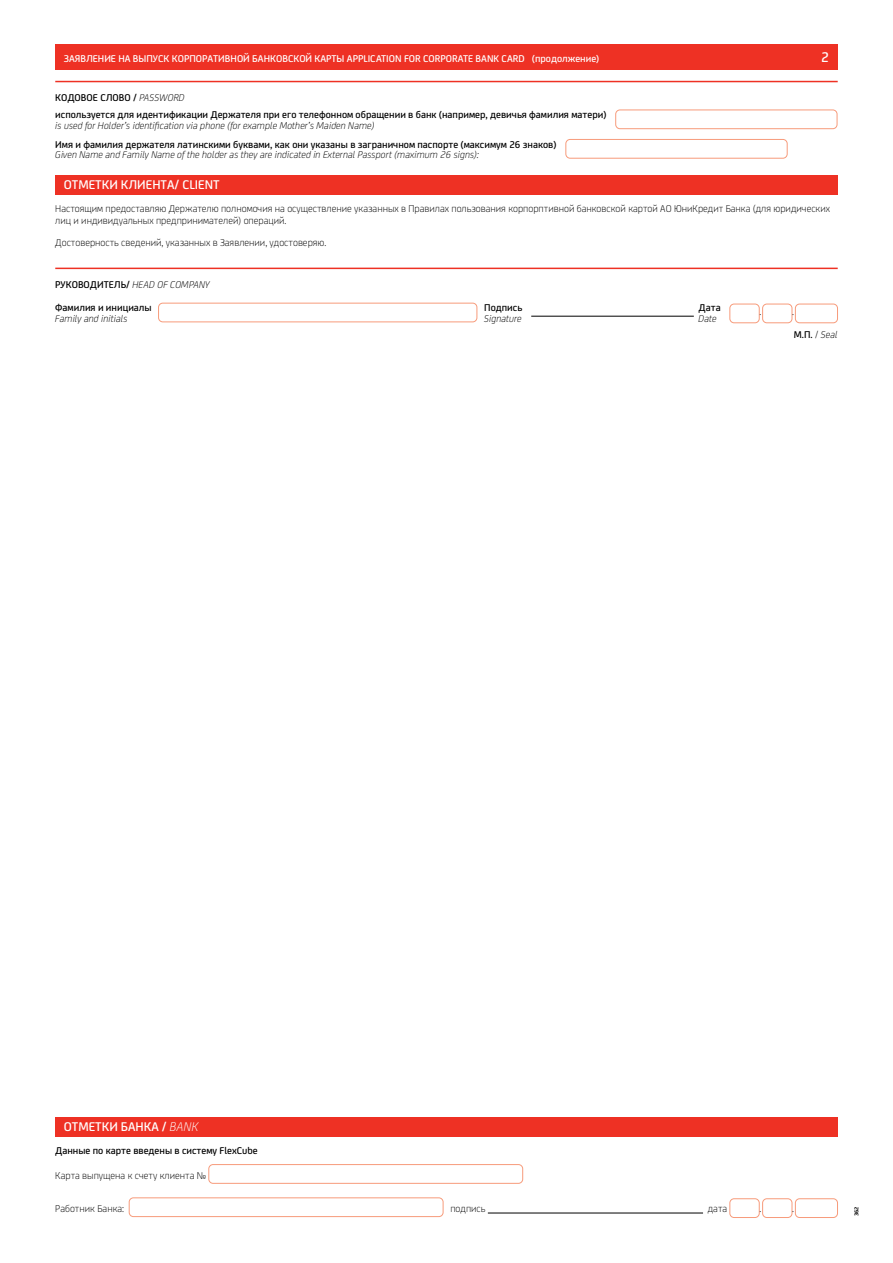
<style>
.page{position:relative;width:893px;height:1263px;background:#fff}
.page>*{position:absolute;margin:0;border:0;box-sizing:border-box;transform-origin:0 0}
.t1{font:500 15px "Uni Credit CY";color:#fff}
.t2{font:500 13.5px "Uni Credit CY";color:#fff}
.t3{font:500 10.5px/16.8px "Uni Credit CY";color:#000}
.t4{font:300 10.5px/12px "Uni Credit CY";color:#000}
.t5{font:italic 300 10.5px "Uni Credit CY";color:#000}
.t6{font:500 10.5px "Uni Credit CY";color:#fff}
.t7{font:700 6px "Uni Credit CY";color:#000}
.s1{font-weight:300;font-style:italic}
.s2{font-weight:300}
</style>
<div class="page">
<div style="left:55px;top:45px;width:783px;height:25px;background:#ee3124"></div>
<div style="left:55px;top:1117px;width:783px;height:20px;background:#ee3124"></div>
<hr style="left:488px;top:1213px;width:215px;height:1px;background:#000">
<div style="left:209px;top:1164px;width:314px;height:19px;border:1px solid #f79b7b;border-radius:4px"></div>
<div style="left:129px;top:1198px;width:314px;height:19px;border:1px solid #f79b7b;border-radius:4px"></div>
<div style="left:730px;top:1198px;width:29px;height:20px;border:1px solid #f79b7b;border-radius:4px"></div>
<div style="left:762px;top:1198px;width:30px;height:20px;border:1px solid #f79b7b;border-radius:4px"></div>
<div style="left:795px;top:1198px;width:43px;height:20px;border:1px solid #f79b7b;border-radius:4px"></div>
<hr style="left:55px;top:81px;width:783px;height:1px;background:#ee3124">
<div style="left:615px;top:110px;width:222px;height:19px;border:1px solid #f79b7b;border-radius:4px"></div>
<div style="left:55px;top:175px;width:783px;height:20px;background:#ee3124"></div>
<hr style="left:55px;top:268px;width:783px;height:1px;background:#ee3124">
<hr style="left:531px;top:316px;width:163px;height:1px;background:#000">
<div style="left:566px;top:139px;width:221px;height:19px;border:1px solid #f79b7b;border-radius:4px"></div>
<div style="left:158px;top:303px;width:319px;height:19px;border:1px solid #f79b7b;border-radius:4px"></div>
<div style="left:730px;top:304px;width:29px;height:19px;border:1px solid #f79b7b;border-radius:4px"></div>
<div style="left:762px;top:304px;width:30px;height:19px;border:1px solid #f79b7b;border-radius:4px"></div>
<div style="left:795px;top:304px;width:43px;height:19px;border:1px solid #f79b7b;border-radius:4px"></div>
<p class="t6" style="left:64px;top:51px;width:13px">ЗАЯВЛЕНИЕ</p>
<p class="t6" style="left:118px;top:51px;width:22px">НА ВЫПУСК</p>
<p class="t6" style="left:172px;top:51px;width:88px">КОРПОРАТИВНОЙ БАНКОВСКОЙ</p>
<p class="t6" style="left:315px;top:51px;width:7px">КАРТЫ</p>
<p class="t6" style="left:347px;top:51px;width:89px">APPLICATION FOR CORPOR</p>
<p class="t6" style="left:458px;top:51px;width:143px">ATE BANK CARD (ПРОДОЛЖЕНИЕ)</p>
<h1 class="t1" style="left:821px;top:46px;width:9px">2</h1>
<p class="t3" style="left:55px;top:89px;width:553px">КОДОВОЕ СЛОВО / <span class="s1">PASSWORD<br></span>ИСПОЛЬЗУЕТСЯ ДЛЯ ИДЕНТИФИКАЦИИ ДЕРЖАТЕЛЯ ПРИ ЕГО ТЕЛЕФОННОМ ОБРАЩЕНИИ В БАНК (НАПРИМЕР, ДЕВИЧЬЯ ФАМИЛИЯ МАТЕРИ)</p>
<p class="t5" style="left:55px;top:118px;width:321px">is used for Holder’s identification via phone (for example Mother’s Maiden Name)</p>
<p class="t3" style="left:55px;top:135px;width:503px">ИМЯ И ФАМИЛИЯ ДЕРЖАТЕЛЯ ЛАТИНСКИМИ БУКВАМИ, КАК ОНИ УКАЗАНЫ В ЗАГРАНИЧНОМ ПАСПОРТЕ (МАКСИМУМ 26 ЗНАКОВ)</p>
<p class="t5" style="left:55px;top:148px;width:425px">Given Name and Family Name of the holder as they are indicated in External Passport (maximum 26 signs):</p>
<p class="t2" style="left:64px;top:175px;width:149px">ОТМЕТКИ КЛИЕНТА/ CLI ENT</p>
<p class="t4" style="left:55px;top:202px;width:776px">Настоящим предоставляю Держателю полномочия на осуществление указанных в Правилах пользования корпорптивной банковской картой АО ЮниКредит Банка (для юридических лиц и индивидуальных предпринимателей) операций.</p>
<p class="t4" style="left:55px;top:236px;width:273px">Достоверность сведений, указанных в Заявлении, удостоверяю.</p>
<p class="t3" style="left:55px;top:276px;width:156px">РУКОВОДИТЕЛЬ/ <span class="s1">HEAD OF COMPANY</span></p>
<p class="t3" style="left:55px;top:299px;width:98px">ФАМИЛИЯ И ИНИЦИАЛЫ</p>
<p class="t5" style="left:55px;top:312px;width:74px">Family and initials</p>
<p class="t3" style="left:484px;top:299px;width:40px">ПОДПИСЬ</p>
<p class="t5" style="left:484px;top:312px;width:39px">Signature</p>
<p class="t3" style="left:699px;top:299px;width:24px">ДАТА</p>
<p class="t5" style="left:699px;top:312px;width:20px">Date</p>
<p class="t4" style="left:759px;top:305px;width:3px">.</p>
<p class="t3" style="left:792px;top:300px;width:47px;line-height:22.6px"><span class="s2">.<br></span>М.П. <span class="s2">/</span> <span class="s1">Seal</span></p>
<p class="t2" style="left:64px;top:1117px;width:136px">ОТМЕТКИ БАНКА / <span class="s1">BANK</span></p>
<p class="t3" style="left:55px;top:1141px;width:204px">ДАННЫЕ ПО КАРТЕ ВВЕДЕНЫ В СИСТЕМУ FLEXCUBE</p>
<p class="t4" style="left:55px;top:1168px;width:152px">Карта выпущена к счету клиента №</p>
<p class="t4" style="left:55px;top:1202px;width:70px">Работник Банка:</p>
<p class="t4" style="left:450px;top:1202px;width:37px">подпись</p>
<p class="t4" style="left:708px;top:1202px;width:21px">дата</p>
<p class="t4" style="left:759px;top:1202px;width:3px">.</p>
<p class="t4" style="left:792px;top:1202px;width:3px">.</p>
<p class="t7" style="left:852px;top:1216px;width:11px;rotate:-90deg">362</p>
</div>
